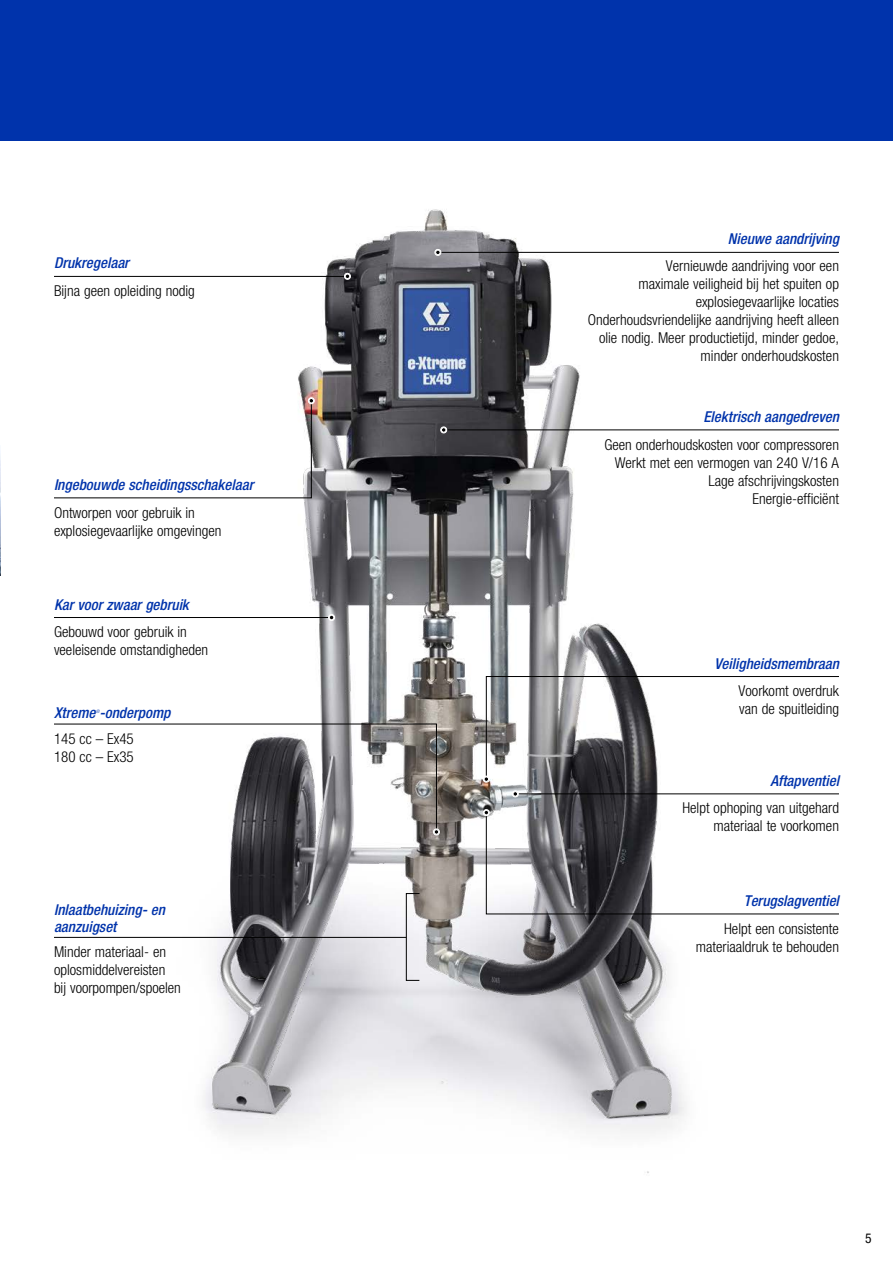
<style>
.page{position:relative;width:893px;height:1263px;background:#fff}
.page>*{position:absolute;margin:0;border:0;box-sizing:border-box;transform-origin:0 0}
.t1{font:300 condensed 15px/18px "Helvetica Neue LT Std";color:#000}
.t2{font:italic 500 condensed 15px/16.5px "Helvetica Neue LT Std";color:#0033ab}
.t3{font:condensed 13.5px "Helvetica Neue LT Std";color:#000}
.t4{font:italic 300 condensed 4.8px "Helvetica Neue LT Std";color:#0033ab}
</style>
<div class="page">
<div style="left:0;top:0;width:893px;height:140px;background:#0033ab"></div>
<img style="left:186px;top:209px;width:516px;height:924px">
<img style="left:0;top:445px;width:1px;height:131px">
<hr style="left:54px;top:617px;width:277px;height:1px;background:#000">
<hr style="left:438px;top:252px;width:401px;height:1px;background:#000">
<hr style="left:444px;top:429px;width:395px;height:1px;background:#000">
<hr style="left:515px;top:793px;width:324px;height:1px;background:#000">
<hr style="left:54px;top:276px;width:293px;height:1px;background:#000">
<hr style="left:54px;top:937px;width:352px;height:1px;background:#000">
<div style="left:406px;top:893px;width:14px;height:88px;border:1px solid #000"></div>
<div style="left:434px;top:249px;width:7px;height:7px;border:1px solid #fff;border-radius:50%"></div>
<svg style="left:435px;top:249px;width:6px;height:6px"></svg>
<div style="left:440px;top:427px;width:7px;height:6px;border:1px solid #fff;border-radius:50%"></div>
<svg style="left:441px;top:427px;width:6px;height:6px"></svg>
<div style="left:512px;top:790px;width:7px;height:7px;border:1px solid #fff;border-radius:50%"></div>
<svg style="left:512px;top:791px;width:6px;height:6px"></svg>
<svg style="left:483px;top:676px;width:356px;height:106px"></svg>
<div style="left:483px;top:809px;width:7px;height:7px;border:1px solid #fff;border-radius:50%"></div>
<svg style="left:483px;top:810px;width:356px;height:105px"></svg>
<div style="left:308px;top:397px;width:7px;height:7px;border:1px solid #fff;border-radius:50%"></div>
<svg style="left:54px;top:398px;width:260px;height:101px"></svg>
<div style="left:344px;top:273px;width:7px;height:7px;border:1px solid #fff;border-radius:50%"></div>
<svg style="left:344px;top:273px;width:6px;height:6px"></svg>
<div style="left:433px;top:828px;width:7px;height:7px;border:1px solid #fff;border-radius:50%"></div>
<svg style="left:54px;top:723px;width:385px;height:112px"></svg>
<div style="left:328px;top:614px;width:7px;height:7px;border:1px solid #fff;border-radius:50%"></div>
<svg style="left:329px;top:614px;width:6px;height:6px"></svg>
<p class="t2" style="left:54px;top:255px;width:76px">Drukregelaar</p>
<p class="t1" style="left:54px;top:282px;width:142px">Bijna geen opleiding nodig</p>
<p class="t2" style="left:54px;top:476px;width:201px">Ingebouwde scheidingsschakelaar</p>
<p class="t1" style="left:54px;top:503px;width:169px">Ontworpen voor gebruik in explosiegevaarlijke omgevingen</p>
<p class="t2" style="left:54px;top:596px;width:136px">Kar voor zwaar gebruik</p>
<p class="t1" style="left:54px;top:623px;width:156px">Gebouwd voor gebruik in veeleisende omstandigheden</p>
<p class="t2" style="left:54px;top:704px;width:118px">Xtreme -onderpomp</p>
<p class="t4" style="left:96px;top:709px;width:5px">®</p>
<p class="t1" style="left:54px;top:729px;width:81px">145 cc – Ex45<br>180 cc – Ex35</p>
<p class="t2" style="left:54px;top:902px;width:113px">Inlaatbehuizing- en aanzuigset</p>
<p class="t1" style="left:54px;top:942px;width:128px">Minder materiaal- en oplosmiddelvereisten bij voorpompen/spoelen</p>
<p class="t2" style="left:728px;top:231px;width:113px">Nieuwe aandrijving</p>
<p class="t1" style="left:588px;top:257px;width:253px;text-align:right">Vernieuwde aandrijving voor een<br>maximale veiligheid bij het spuiten op explosiegevaarlijke locaties Onderhoudsvriendelijke aandrijving heeft alleen olie nodig. Meer productietijd, minder gedoe, minder onderhoudskosten</p>
<p class="t2" style="left:703px;top:409px;width:137px">Elektrisch aangedreven</p>
<p class="t1" style="left:604px;top:436px;width:236px;text-align:right">Geen onderhoudskosten voor compressoren<br>Werkt met een vermogen van 240 V/16 A<br>Lage afschrijvingskosten<br>Energie-efficiënt</p>
<p class="t2" style="left:714px;top:655px;width:126px">Veiligheidsmembraan</p>
<p class="t1" style="left:739px;top:682px;width:102px">Voorkomt overdruk van de spuitleiding</p>
<p class="t2" style="left:770px;top:773px;width:70px">Aftapventiel</p>
<p class="t1" style="left:682px;top:798px;width:158px;text-align:right">Helpt ophoping van uitgehard materiaal te voorkomen</p>
<p class="t2" style="left:744px;top:893px;width:97px">Terugslagventiel</p>
<p class="t1" style="left:696px;top:920px;width:145px;text-align:right">Helpt een consistente materiaaldruk te behouden</p>
<p class="t3" style="left:865px;top:1230px;width:8px">5</p>
</div>
